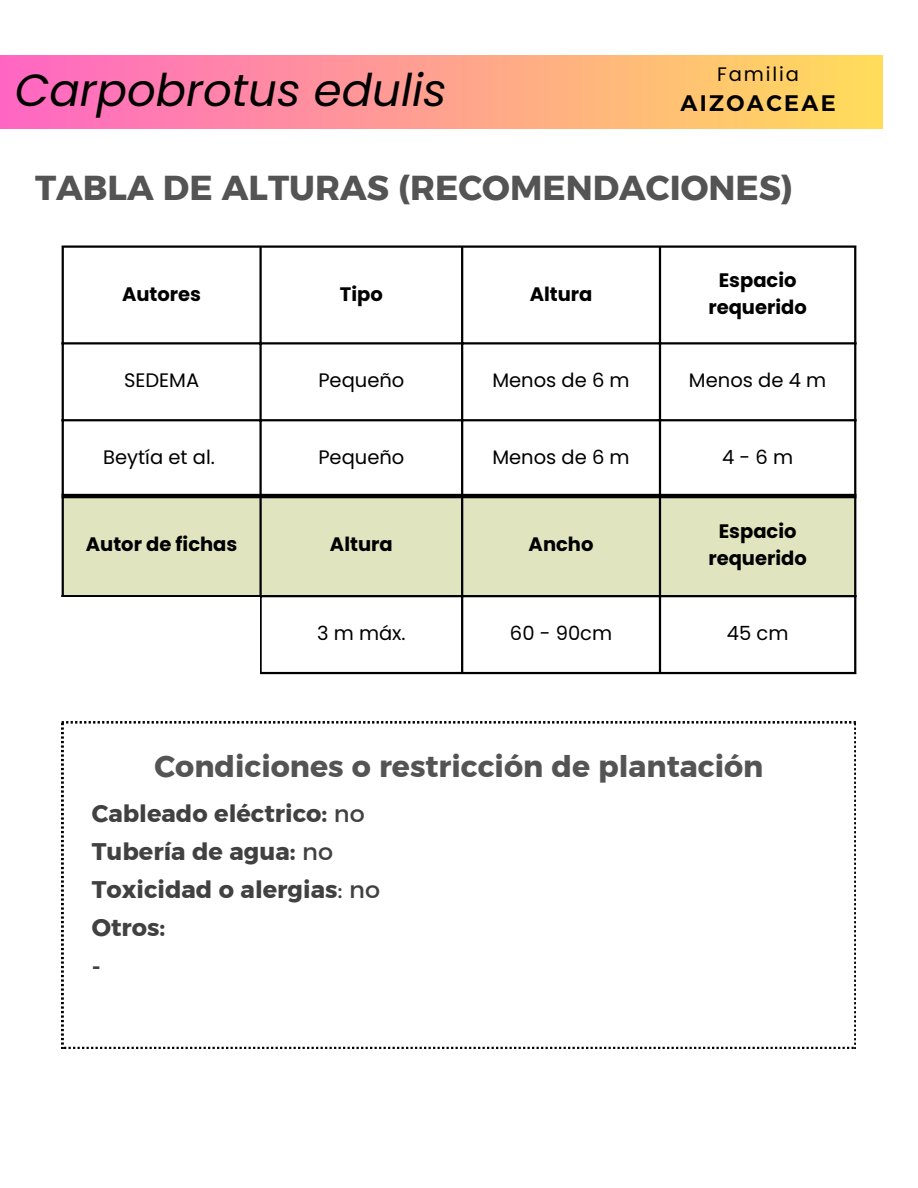
<style>
.page{position:relative;width:918px;height:1188px;background:#fff}
.page>*{position:absolute;margin:0;border:0;box-sizing:border-box;transform-origin:0 0}
.t1{font:italic 45px "Poppins";color:#000}
.t2{font:34.5px "Kief Montaser Bold";color:#545454}
.t3{font:30px "Kief Montaser Bold";color:#545454}
.t4{font:24px/38.2px "Kief Montaser Bold";color:#424141}
.t5{font:700 22.35px "Kief Montaser Semi";letter-spacing:.105em;color:#000}
.t6{font:19.5px "Poppins";color:#000}
.t7{font:700 19.5px/27px "Poppins";color:#000;text-align:center}
.t8{font:19.5px "Poppins";letter-spacing:.095em;color:#000}
.s1{font-family:"Kief Montaser Regular"}
</style>
<div class="page">
<svg style="left:62px;top:721px;width:794px;height:328px"></svg>
<div style="left:64px;top:498px;width:790px;height:97px;background:#e0e5bf"></div>
<hr style="left:62px;top:496px;width:2px;height:176px;background:#000">
<hr style="left:259px;top:496px;width:3px;height:176px;background:#000">
<hr style="left:461px;top:496px;width:2px;height:176px;background:#000">
<hr style="left:659px;top:496px;width:2px;height:176px;background:#000">
<hr style="left:854px;top:496px;width:2px;height:176px;background:#000">
<hr style="left:62px;top:494px;width:794px;height:2px;background:#000">
<hr style="left:62px;top:595px;width:794px;height:2px;background:#000">
<hr style="left:62px;top:672px;width:794px;height:2px;background:#000">
<div style="left:34px;top:597px;width:226px;height:87px;background:#fff"></div>
<div style="left:0;top:55px;width:882px;height:73px;background:linear-gradient(to right,#ff66c4,#ffdd5a)"></div>
<hr style="left:62px;top:248px;width:2px;height:248px;background:#000">
<hr style="left:259px;top:248px;width:3px;height:248px;background:#000">
<hr style="left:461px;top:248px;width:2px;height:248px;background:#000">
<hr style="left:659px;top:248px;width:2px;height:248px;background:#000">
<hr style="left:854px;top:248px;width:2px;height:248px;background:#000">
<hr style="left:62px;top:245px;width:794px;height:3px;background:#000">
<hr style="left:62px;top:342px;width:794px;height:2px;background:#000">
<hr style="left:62px;top:419px;width:794px;height:2px;background:#000">
<hr style="left:62px;top:496px;width:794px;height:2px;background:#000">
<h1 class="t1" style="left:15px;top:59px;width:434px">Carpobrotus edulis</h1>
<p class="t8" style="left:717px;top:61px;width:83px">Familia</p>
<p class="t5" style="left:680px;top:89px;width:157px">AIZOACEAE</p>
<h2 class="t2" style="left:35px;top:167px;width:759px">TABLA DE ALTURAS (RECOMENDACIONES)</h2>
<p class="t7" style="left:122px;top:280px;width:81px">Autores</p>
<p class="t7" style="left:340px;top:280px;width:44px">Tipo</p>
<p class="t7" style="left:530px;top:280px;width:64px">Altura</p>
<p class="t7" style="left:708px;top:267px;width:100px">Espacio requerido</p>
<p class="t6" style="left:124px;top:367px;width:77px">SEDEMA</p>
<p class="t6" style="left:318px;top:367px;width:88px">Pequeño</p>
<p class="t6" style="left:492px;top:367px;width:139px">Menos de 6 m</p>
<p class="t6" style="left:689px;top:367px;width:139px">Menos de 4 m</p>
<p class="t6" style="left:103px;top:444px;width:113px">Beytía et al.</p>
<p class="t6" style="left:318px;top:444px;width:88px">Pequeño</p>
<p class="t6" style="left:492px;top:444px;width:139px">Menos de 6 m</p>
<p class="t6" style="left:722px;top:444px;width:73px">4-6m</p>
<p class="t7" style="left:86px;top:531px;width:153px">Autor de fichas</p>
<p class="t7" style="left:330px;top:531px;width:64px">Altura</p>
<p class="t7" style="left:529px;top:531px;width:66px">Ancho</p>
<p class="t7" style="left:708px;top:517px;width:100px">Espacio requerido</p>
<p class="t6" style="left:317px;top:620px;width:90px">3 m máx.</p>
<p class="t6" style="left:510px;top:620px;width:104px">60 - 90cm</p>
<p class="t6" style="left:727px;top:620px;width:63px">45 cm</p>
<h3 class="t3" style="left:154px;top:748px;width:611px">Condiciones o restricción de plantación</h3>
<p class="t4" style="left:92px;top:794px;width:290px">Cableado eléctrico: <span class="s1">no<br></span>Tubería de agua: <span class="s1">no<br></span>Toxicidad o alergias<span class="s1">: no<br></span>Otros:<br>-</p>
</div>
